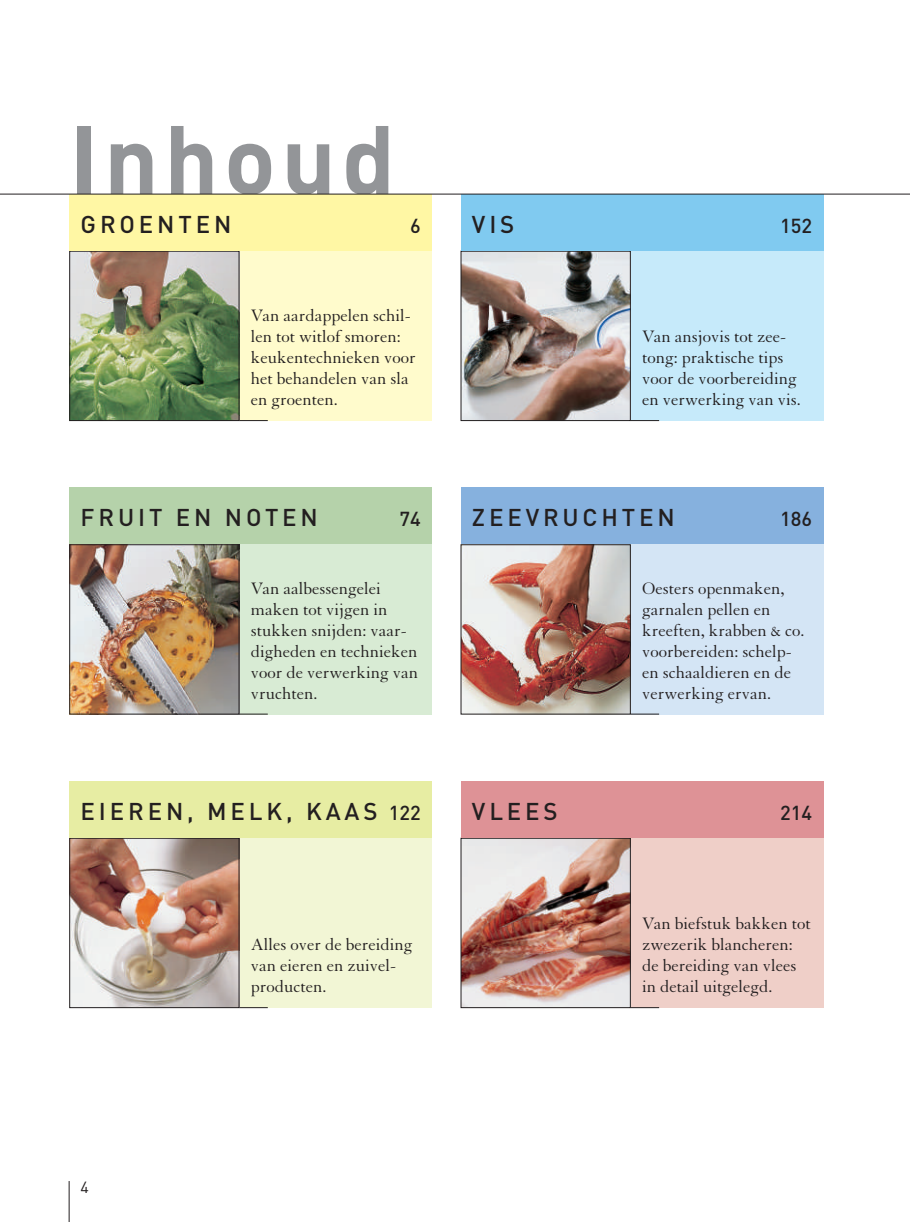
<style>
.page{position:relative;width:910px;height:1222px;background:#fff}
.page>*{position:absolute;margin:0;border:0;box-sizing:border-box;transform-origin:0 0}
.t1{font:700 96px "DIN";letter-spacing:.055em;color:#939598}
.t2{font:500 24px "DIN";letter-spacing:.16em;color:#231f20}
.t3{font:500 20px "DIN";color:#231f20}
.t4{font:18px/21px "Granjon";color:#231f20}
.t5{font:16px "DIN";color:#231f20}
.s1{font-size:20px}
</style>
<div class="page">
<hr style="left:69px;top:1180px;width:1px;height:41px;background:#231f20">
<div style="left:460px;top:837px;width:363px;height:171px;background:#efcfc8"></div>
<img style="left:462px;top:839px;width:167px;height:167px">
<div style="left:460px;top:837px;width:171px;height:171px;border:1px solid #231f20"></div>
<div style="left:460px;top:781px;width:363px;height:56px;background:#de9296"></div>
<svg style="left:631px;top:1007px;width:28px;height:1px"></svg>
<div style="left:69px;top:251px;width:363px;height:170px;background:#fffbcc"></div>
<img style="left:71px;top:253px;width:166px;height:166px">
<div style="left:69px;top:251px;width:170px;height:170px;border:1px solid #231f20"></div>
<div style="left:69px;top:194px;width:363px;height:57px;background:#fff7a4"></div>
<svg style="left:239px;top:420px;width:29px;height:1px"></svg>
<div style="left:460px;top:251px;width:363px;height:170px;background:#c6eafa"></div>
<img style="left:462px;top:253px;width:167px;height:166px">
<div style="left:460px;top:251px;width:171px;height:170px;border:1px solid #231f20"></div>
<div style="left:460px;top:194px;width:363px;height:57px;background:#80caf0"></div>
<svg style="left:631px;top:420px;width:28px;height:1px"></svg>
<div style="left:460px;top:544px;width:363px;height:170px;background:#d4e5f5"></div>
<img style="left:462px;top:546px;width:167px;height:166px">
<div style="left:460px;top:544px;width:171px;height:170px;border:1px solid #231f20"></div>
<div style="left:460px;top:487px;width:363px;height:57px;background:#86b1de"></div>
<svg style="left:631px;top:713px;width:28px;height:1px"></svg>
<div style="left:69px;top:544px;width:363px;height:170px;background:#d8ebd4"></div>
<img style="left:71px;top:546px;width:166px;height:166px">
<div style="left:69px;top:544px;width:170px;height:170px;border:1px solid #231f20"></div>
<div style="left:69px;top:487px;width:363px;height:57px;background:#b5d2aa"></div>
<svg style="left:239px;top:713px;width:29px;height:1px"></svg>
<div style="left:69px;top:837px;width:363px;height:171px;background:#f2f6d5"></div>
<img style="left:71px;top:839px;width:166px;height:167px">
<div style="left:69px;top:837px;width:170px;height:171px;border:1px solid #231f20"></div>
<div style="left:69px;top:781px;width:363px;height:56px;background:#e7eda3"></div>
<svg style="left:239px;top:1007px;width:29px;height:1px"></svg>
<hr style="left:0;top:194px;width:910px;height:1px;background:#231f20">
<h1 class="t1" style="left:69px;top:105px;width:327px">Inhoud</h1>
<h2 class="t2" style="left:81px;top:210px;width:152px">GROENTEN</h2>
<p class="t3" style="left:410px;top:214px;width:12px">6</p>
<p class="t4" style="left:251px;top:307px;width:166px">Van aardappelen schil&shy;len tot witlof smoren: keukentechnieken voor het behandelen van sla en groenten.</p>
<h2 class="t2" style="left:81px;top:504px;width:239px">FRUIT EN NOTEN</h2>
<p class="t3" style="left:399px;top:508px;width:23px">74</p>
<p class="t4" style="left:251px;top:579px;width:169px">Van aalbessengelei maken tot vijgen in stukken snijden: vaar&shy;digheden en technieken voor de verwerking van vruchten.</p>
<h2 class="t2" style="left:81px;top:797px;width:342px">EIEREN, MELK, KAAS <span class="s1">122</span></h2>
<p class="t4" style="left:251px;top:935px;width:163px">Alles over de bereiding van eieren en zuivel&shy;producten.</p>
<h2 class="t2" style="left:472px;top:210px;width:44px">VIS</h2>
<p class="t3" style="left:780px;top:214px;width:33px">152</p>
<p class="t4" style="left:642px;top:328px;width:160px">Van ansjovis tot zee&shy;tong: praktische tips voor de voorbereiding en verwerking van vis.</p>
<h2 class="t2" style="left:472px;top:504px;width:204px">ZEEVRUCHTEN</h2>
<p class="t3" style="left:780px;top:508px;width:33px">186</p>
<p class="t4" style="left:642px;top:579px;width:164px">Oesters openmaken, garnalen pellen en kreeften, krabben &amp; co. voorbereiden: schelp&shy;en schaaldieren en de verwerking ervan.</p>
<h2 class="t2" style="left:472px;top:797px;width:87px">VLEES</h2>
<p class="t3" style="left:780px;top:801px;width:33px">214</p>
<p class="t4" style="left:642px;top:914px;width:170px">Van biefstuk bakken tot zwezerik blancheren: de bereiding van vlees in detail uitgelegd.</p>
<p class="t5" style="left:81px;top:1178px;width:10px">4</p>
</div>
